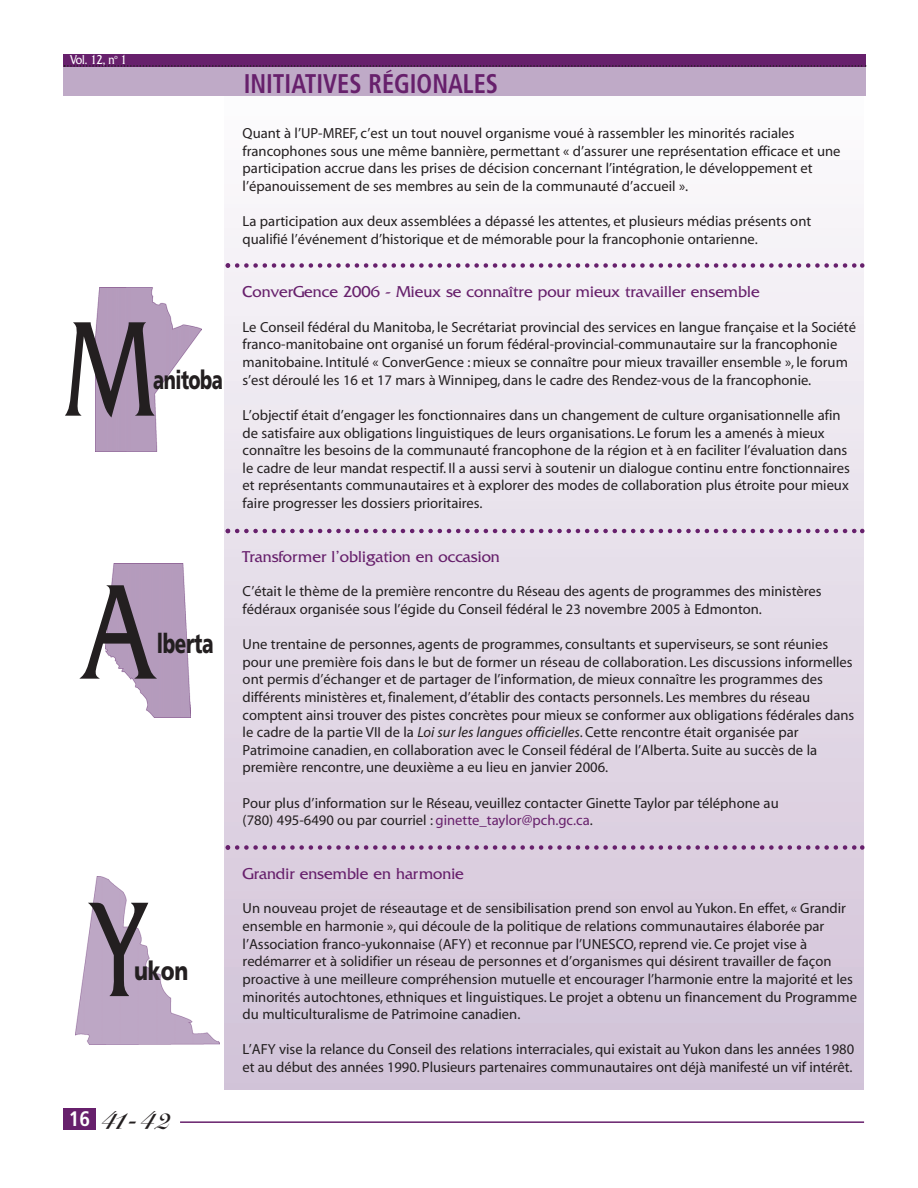
<style>
.page{position:relative;width:918px;height:1188px;background:#fff}
.page>*{position:absolute;margin:0;border:0;box-sizing:border-box;transform-origin:0 0}
.t1{font:141.9px "Friz Quadrata";color:#231f20;scale:.7 1}
.t2{font:141.9px "Friz Quadrata";color:#231f20;scale:.76 1}
.t3{font:30px "Simmissa";color:#231f20;scale:.94 1}
.t4{font:700 condensed 27px "Frutiger";color:#67206c;scale:.9 1}
.t5{font:900 27px "Frutiger";letter-spacing:-.02em;color:#231f20;scale:.7 1}
.t6{font:900 26.1px "Frutiger";letter-spacing:-.03em;color:#231f20;scale:.7 1}
.t7{font:900 26.1px "Frutiger";letter-spacing:-.03em;color:#231f20;scale:.8 1}
.t8{font:16.5px "Friz Quadrata";color:#67206c}
.t9{font:14.7px/17.5px "Myriad";color:#231f20}
.t10{font:13.5px "Friz Quadrata";color:#fff;scale:.86 1}
.s1{font-family:"Frutiger";font-weight:700;font-stretch:condensed;font-size:21px;color:#fff}
.s2{font-style:italic}
.s3{color:#67206c}
</style>
<div class="page">
<div style="left:224px;top:69px;width:639px;height:1020px;background:linear-gradient(to bottom,#fdfdfd,#d1c2d7)"></div>
<div style="left:64px;top:54px;width:802px;height:13px;background:#67206c"></div>
<div style="left:64px;top:67px;width:802px;height:29px;background:#bfaac7"></div>
<svg style="left:64px;top:65px;width:802px;height:8px"></svg>
<div style="left:63px;top:1108px;width:33px;height:22px;background:#67206c"></div>
<hr style="left:180px;top:1121px;width:684px;height:2px;background:#67206c">
<svg style="left:226px;top:529px;width:639px;height:4px;background:#b291b7"></svg>
<svg style="left:226px;top:263px;width:639px;height:5px"></svg>
<svg style="left:226px;top:845px;width:639px;height:5px;background:#b393b8"></svg>
<img style="left:75px;top:876px;width:144px;height:169px">
<img style="left:106px;top:564px;width:84px;height:153px">
<img style="left:95px;top:288px;width:106px;height:163px">
<p class="t10" style="left:70px;top:55px;width:68px">Vol. 12, n<sup>o</sup> 1</p>
<h1 class="t1" style="left:65px;top:320px;width:129px">M</h1>
<h3 class="t6" style="left:153px;top:370px;width:101px">anitoba</h3>
<h1 class="t2" style="left:79px;top:583px;width:104px">A</h1>
<h3 class="t5" style="left:157px;top:633px;width:83px">lberta</h3>
<h1 class="t1" style="left:91px;top:900px;width:78px">Y</h1>
<h3 class="t7" style="left:134px;top:961px;width:70px">ukon</h3>
<h2 class="t3" style="left:69px;top:1109px;width:113px"><span class="s1">16</span> 41-42</h2>
<h3 class="t4" style="left:244px;top:72px;width:284px">INITIATIVES REGIONALES</h3>
<p class="t9" style="left:243px;top:125px;width:599px">Quant à l’UP-MREF, c’est un tout nouvel organisme voué à rassembler les minorités raciales francophones sous une même bannière, permettant « d’assurer une représentation efficace et une participation accrue dans les prises de décision concernant l’intégration, le développement et l’épanouissement de ses membres au sein de la communauté d’accueil ».</p>
<p class="t9" style="left:243px;top:213px;width:570px">La participation aux deux assemblées a dépassé les attentes, et plusieurs médias présents ont qualifié l’événement d’historique et de mémorable pour la francophonie ontarienne.</p>
<p class="t8" style="left:243px;top:286px;width:518px">ConverGence 2006 - Mieux se connaître pour mieux travailler ensemble</p>
<p class="t9" style="left:243px;top:319px;width:615px">Le Conseil fédéral du Manitoba, le Secrétariat provincial des services en langue française et la Société franco-manitobaine ont organisé un forum fédéral-provincial-communautaire sur la francophonie manitobaine. Intitulé « ConverGence : mieux se connaître pour mieux travailler ensemble », le forum s’est déroulé les 16 et 17 mars à Winnipeg, dans le cadre des Rendez-vous de la francophonie.</p>
<p class="t9" style="left:243px;top:407px;width:609px">L’objectif était d’engager les fonctionnaires dans un changement de culture organisationnelle afin de satisfaire aux obligations linguistiques de leurs organisations. Le forum les a amenés à mieux connaître les besoins de la communauté francophone de la région et à en faciliter l’évaluation dans le cadre de leur mandat respectif. Il a aussi servi à soutenir un dialogue continu entre fonctionnaires et représentants communautaires et à explorer des modes de collaboration plus étroite pour mieux faire progresser les dossiers prioritaires.</p>
<p class="t8" style="left:243px;top:551px;width:259px">Transformer l’obligation en occasion</p>
<p class="t9" style="left:243px;top:584px;width:581px">C’était le thème de la première rencontre du Réseau des agents de programmes des ministères fédéraux organisée sous l’égide du Conseil fédéral le 23 novembre 2005 à Edmonton.</p>
<p class="t9" style="left:243px;top:636px;width:613px">Une trentaine de personnes, agents de programmes, consultants et superviseurs, se sont réunies pour une première fois dans le but de former un réseau de collaboration. Les discussions informelles ont permis d’échanger et de partager de l’information, de mieux connaître les programmes des différents ministères et, finalement, d’établir des contacts personnels. Les membres du réseau comptent ainsi trouver des pistes concrètes pour mieux se conformer aux obligations fédérales dans le cadre de la partie VII de la <span class="s2">Loi sur les langues officielles</span>. Cette rencontre était organisée par Patrimoine canadien, en collaboration avec le Conseil fédéral de l’Alberta. Suite au succès de la première rencontre, une deuxième a eu lieu en janvier 2006.</p>
<p class="t9" style="left:243px;top:795px;width:538px">Pour plus d’information sur le Réseau, veuillez contacter Ginette Taylor par téléphone au (780) 495-6490 ou par courriel : <span class="s3">ginette_taylor@pch.gc.ca</span>.</p>
<p class="t8" style="left:243px;top:868px;width:223px">Grandir ensemble en harmonie</p>
<p class="t9" style="left:243px;top:901px;width:616px">Un nouveau projet de réseautage et de sensibilisation prend son envol au Yukon. En effet, « Grandir ensemble en harmonie », qui découle de la politique de relations communautaires élaborée par l’Association franco-yukonnaise (AFY) et reconnue par l’UNESCO, reprend vie. Ce projet vise à redémarrer et à solidifier un réseau de personnes et d’organismes qui désirent travailler de façon proactive à une meilleure compréhension mutuelle et encourager l’harmonie entre la majorité et les minorités autochtones, ethniques et linguistiques. Le projet a obtenu un financement du Programme du multiculturalisme de Patrimoine canadien.</p>
<p class="t9" style="left:243px;top:1042px;width:613px">L’AFY vise la relance du Conseil des relations interraciales, qui existait au Yukon dans les années 1980 et au début des années 1990. Plusieurs partenaires communautaires ont déjà manifesté un vif intérêt.</p>
</div>
